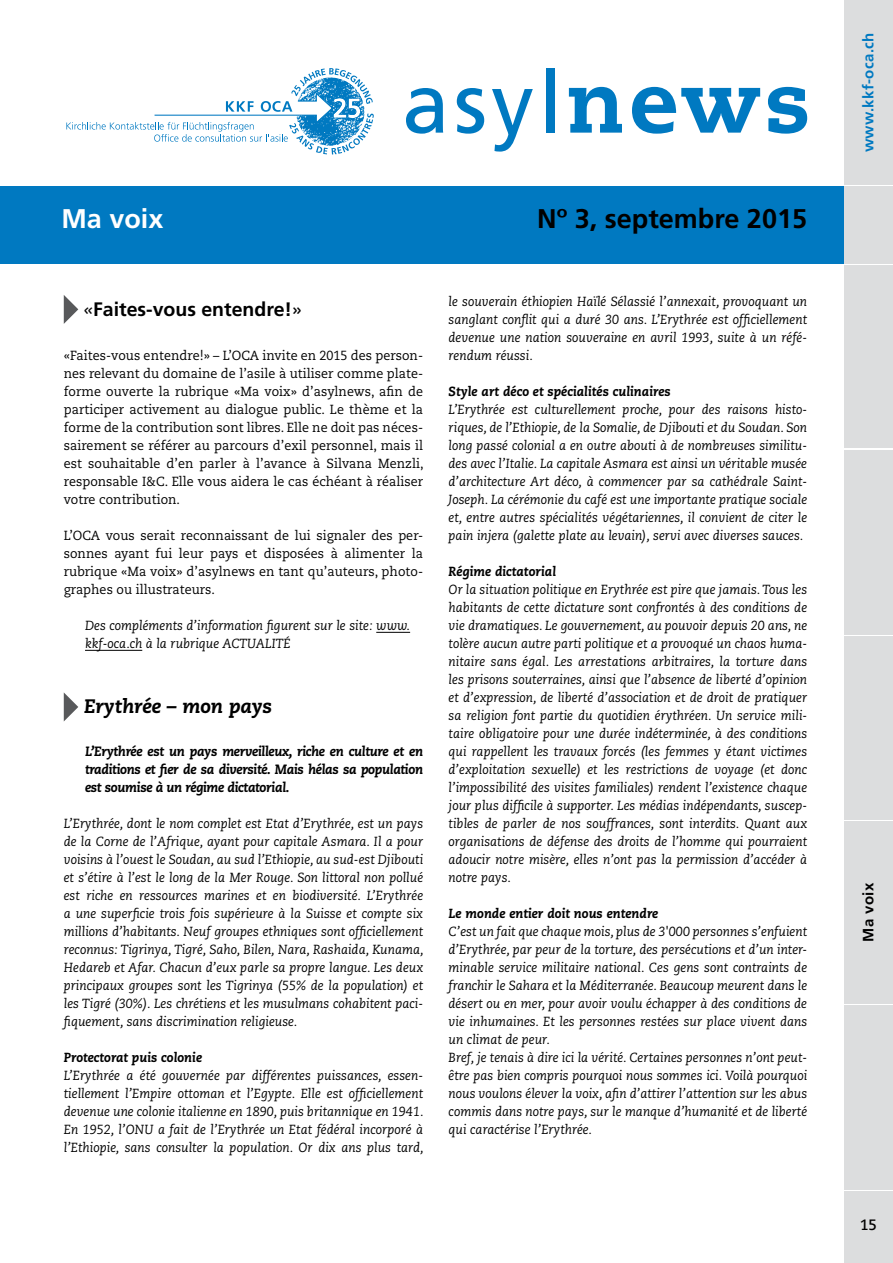
<style>
.page{position:relative;width:893px;height:1263px;background:#fff}
.page>*{position:absolute;margin:0;border:0;box-sizing:border-box;transform-origin:0 0}
.t1{font:85.5px "Frutiger LT Std";color:#0079c1}
.t2{font:700 27px "Frutiger LT Std";color:#000}
.t3{font:700 27px "Frutiger LT Std";color:#fff}
.t4{font:700 19.5px "Frutiger LT Std";color:#000}
.t5{font:italic 800 19.5px "Caecilia LT Std";color:#000}
.t6{font:700 15px "Frutiger LT Std";letter-spacing:.025em;color:#0079c1}
.t7{font:700 15px "Frutiger LT Std";letter-spacing:.025em;color:#000}
.t8{font:700 15px "Caecilia LT Std";color:#000;scale:.95 1}
.t9{font:italic 800 13.5px/18px "Caecilia LT Std";letter-spacing:-.025em;color:#000;text-align:justify;scale:.95 1}
.t10{font:italic 13.2px/18px "Caecilia LT Std";letter-spacing:.005em;color:#000;text-align:justify;scale:.95 1}
.t11{font:13.2px/18px "Caecilia LT Std";letter-spacing:.005em;color:#000;text-align:justify;scale:.95 1}
.t12{font:italic 800 13.2px "Caecilia LT Std";letter-spacing:.005em;color:#000;scale:.95 1}
.s1{font-family:"Caecilia LT Std";font-weight:800}
.s2{font-family:"Caecilia LT Std";font-weight:400;font-style:italic}
.s3{font-family:"Caecilia LT Std";font-weight:400}
.s4{font-weight:800}
.s5{font-style:normal}
</style>
<div class="page">
<svg style="left:66px;top:68px;width:308px;height:87px"></svg>
<div style="left:844px;top:450px;width:49px;height:184px;background:#dcddde"></div>
<div style="left:844px;top:636px;width:49px;height:183px;background:#dcddde"></div>
<div style="left:844px;top:821px;width:49px;height:182px;background:#dcddde"></div>
<div style="left:844px;top:1005px;width:49px;height:184px;background:#dcddde"></div>
<div style="left:844px;top:1191px;width:49px;height:72px;background:#dcddde"></div>
<div style="left:844px;top:0;width:49px;height:185px;background:#dcddde"></div>
<div style="left:844px;top:265px;width:49px;height:183px;background:#dcddde"></div>
<div style="left:0;top:187px;width:893px;height:77px;background:#0079c1"></div>
<div style="left:844px;top:187px;width:49px;height:77px;background:#dcddde"></div>
<hr style="left:376px;top:632px;width:34px;height:1px;background:#000">
<hr style="left:85px;top:650px;width:57px;height:1px;background:#000">
<svg style="left:64px;top:295px;width:14px;height:29px"></svg>
<svg style="left:64px;top:692px;width:14px;height:29px"></svg>
<h2 class="t3" style="left:61px;top:202px;width:104px">Ma voix</h2>
<h1 class="t1" style="left:402px;top:53px;width:410px">asyl<span class="s1">news</span></h1>
<h2 class="t2" style="left:537px;top:203px;width:271px">Nº 3, septembre 2015</h2>
<h3 class="t4" style="left:84px;top:297px;width:220px"><span class="s2">«</span>Faites-vous entendre!<span class="s3">»</span></h3>
<p class="t11" style="left:64px;top:347px;width:380px">«Faites-vous entendre!» – L’OCA invite en 2015 des person&shy;nes relevant du domaine de l’asile à utiliser comme plate&shy;forme ouverte la rubrique «Ma voix» d’asylnews, afin de participer activement au dialogue public. Le thème et la forme de la contribution sont libres. Elle ne doit pas néces&shy;sairement se référer au parcours d’exil personnel, mais il est souhaitable d’en parler à l’avance à Silvana Menzli, responsable I&amp;C. Elle vous aidera le cas échéant à réaliser votre contribution.</p>
<p class="t11" style="left:64px;top:527px;width:380px">L’OCA vous serait reconnaissant de lui signaler des per&shy;sonnes ayant fui leur pays et disposées à alimenter la rubrique «Ma voix» d’asylnews en tant qu’auteurs, photo&shy;graphes ou illustrateurs.</p>
<p class="t10" style="left:85px;top:617px;width:344px">Des compléments d’information figurent sur le site: www. kkf-oca.ch à la rubrique ACTUALITÉ</p>
<h3 class="t5" style="left:84px;top:695px;width:190px">Erythrée – mon pays</h3>
<p class="t9" style="left:85px;top:743px;width:357px">L’Erythrée est un pays merveilleux, riche en culture et en traditions et fier de sa diversité. Mais hélas sa population est soumise à un régime dictatorial.</p>
<p class="t10" style="left:64px;top:815px;width:380px">L’Erythrée, dont le nom complet est Etat d’Erythrée, est un pays de la Corne de l’Afrique, ayant pour capitale Asmara. Il a pour voisins à l’ouest le Soudan, au sud l’Ethiopie, au sud-est Djibouti et s’étire à l’est le long de la Mer Rouge. Son littoral non pollué est riche en ressources marines et en biodiversité. L’Erythrée a une superficie trois fois supérieure à la Suisse et compte six millions d’habitants. Neuf groupes ethniques sont officiellement reconnus: Tigrinya, Tigré, Saho, Bilen, Nara, Rashaida, Kunama, Hedareb et Afar. Chacun d’eux parle sa propre langue. Les deux principaux groupes sont les Tigrinya (55% de la population) et les Tigré (30%). Les chrétiens et les musulmans cohabitent paci&shy;fiquement, sans discrimination religieuse.</p>
<p class="t12" style="left:64px;top:1050px;width:147px">Protectorat puis colonie</p>
<p class="t10" style="left:64px;top:1067px;width:380px">L’Erythrée a été gouvernée par différentes puissances, essen&shy;tiellement l’Empire ottoman et l’Egypte. Elle est officiellement devenue une colonie italienne en 1890, puis britannique en 1941.<br>En 1952, l’ONU a fait de l’Erythrée un Etat fédéral incorporé à l’Ethiopie, sans consulter la population. Or dix ans plus tard,</p>
<p class="t10" style="left:449px;top:293px;width:379px">le souverain éthiopien Haïlé Sélassié l’annexait, provoquant un sanglant conflit qui a duré 30 ans. L’Erythrée est officiellement devenue une nation souveraine en avril 1993, suite à un réfé&shy;rendum réussi.</p>
<p class="t12" style="left:449px;top:384px;width:235px">Style art déco et spécialités culinaires</p>
<p class="t10" style="left:449px;top:401px;width:379px">L’Erythrée est culturellement proche, pour des raisons histo&shy;riques, de l’Ethiopie, de la Somalie, de Djibouti et du Soudan. Son long passé colonial a en outre abouti à de nombreuses similitu&shy;des avec l’Italie. La capitale Asmara est ainsi un véritable musée d’architecture Art déco, à commencer par sa cathédrale Saint-Joseph. La cérémonie du café est une importante pratique sociale et, entre autres spécialités végétariennes, il convient de citer le pain injera (galette plate au levain), servi avec diverses sauces.</p>
<p class="t12" style="left:449px;top:564px;width:115px">Régime dictatorial</p>
<p class="t10" style="left:449px;top:581px;width:379px">Or la situation politique en Erythrée est pire que jamais. Tous les habitants de cette dictature sont confrontés à des conditions de vie dramatiques. Le gouvernement, au pouvoir depuis 20 ans, ne tolère aucun autre parti politique et a provoqué un chaos huma&shy;nitaire sans égal. Les arrestations arbitraires, la torture dans les prisons souterraines, ainsi que l’absence de liberté d’opinion et d’expression, de liberté d’association et de droit de pratiquer sa religion font partie du quotidien érythréen. Un service mili&shy;taire obligatoire pour une durée indéterminée, à des conditions qui rappellent les travaux forcés (les femmes y étant victimes d’exploitation sexuelle) et les restrictions de voyage (et donc l’impossibilité des visites familiales) rendent l’existence chaque jour plus difficile à supporter. Les médias indépendants, suscep&shy;tibles de parler de nos souffrances, sont interdits. Quant aux organisations de défense des droits de l’homme qui pourraient adoucir notre misère, elles n’ont pas la permission d’accéder à notre pays.</p>
<p class="t10" style="left:449px;top:905px;width:379px;text-align:left"><span class="s4">Le monde entier doit nous entendre<br></span>C’est un fait que chaque mois, plus de 3<span class="s5">'</span>000 personnes s’enfuient d’Erythrée, par peur de la torture, des persécutions et d’un inter&shy;minable service militaire national. Ces gens sont contraints de franchir le Sahara et la Méditerranée. Beaucoup meurent dans le désert ou en mer, pour avoir voulu échapper à des conditions de vie inhumaines. Et les personnes restées sur place vivent dans un climat de peur.<br>Bref, je tenais à dire ici la vérité. Certaines personnes n’ont peut&shy;être pas bien compris pourquoi nous sommes ici. Voilà pourquoi nous voulons élever la voix, afin d’attirer l’attention sur les abus commis dans notre pays, sur le manque d’humanité et de liberté qui caractérise l’Erythrée.</p>
<p class="t6" style="left:859px;top:152px;width:121px;rotate:-90deg">www.kkf-oca.ch</p>
<p class="t7" style="left:859px;top:941px;width:60px;rotate:-90deg">Ma voix</p>
<p class="t8" style="left:860px;top:1216px;width:19px">15</p>
</div>
